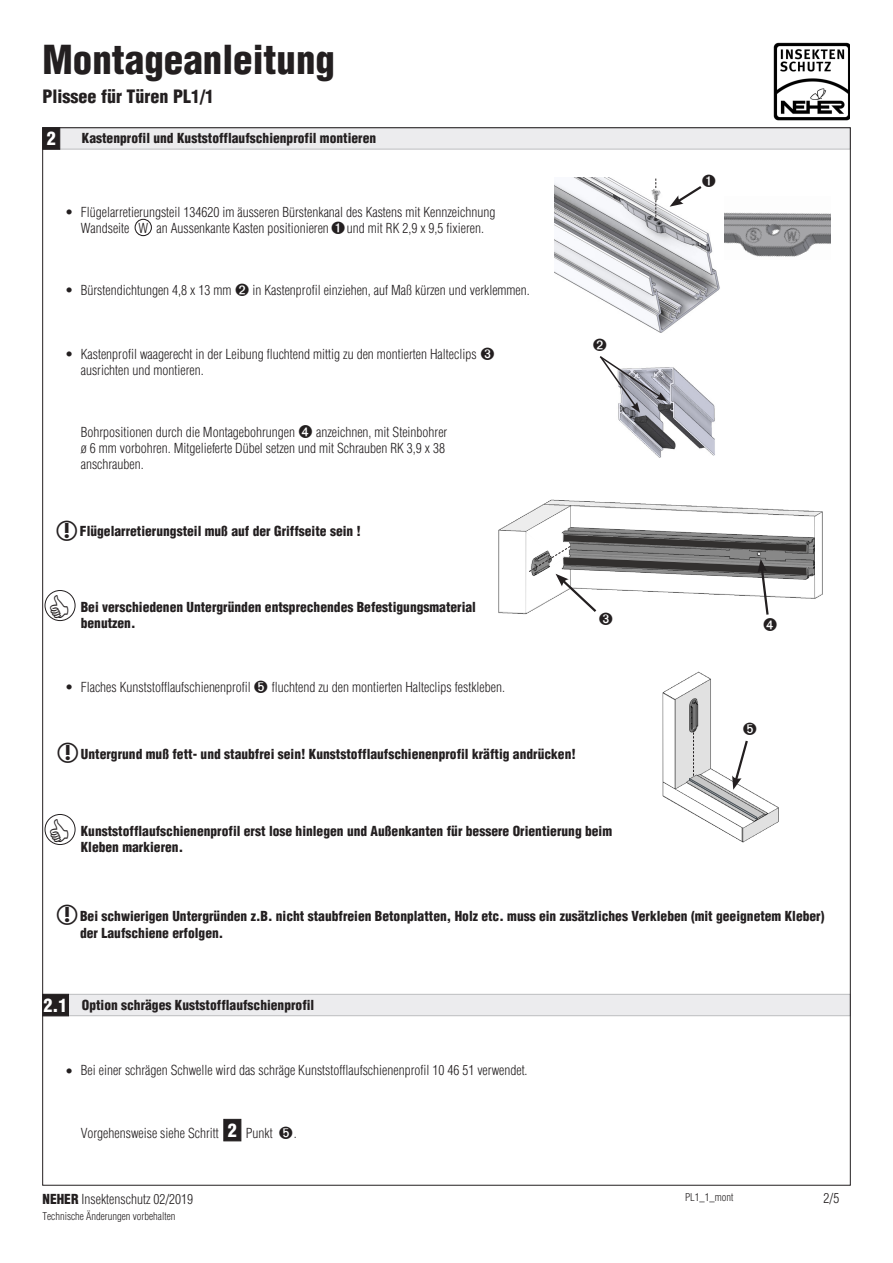
<style>
.page{position:relative;width:893px;height:1263px;background:#fff}
.page>*{position:absolute;margin:0;border:0;box-sizing:border-box;transform-origin:0 0}
.Überschriften{font:900 condensed 39px "Helvetica";color:#231f20}
.Überschriften-2{font:900 condensed 18px "Helvetica";color:#231f20}
.Überschriften-3{font:900 condensed 18px "Helvetica";color:#fff}
.Zubehör-Werkzeug{font:300 condensed 13.5px/16.2px "Helvetica";color:#231f20}
.Zubehör-Werkzeug-2{font:900 condensed 13.5px/16.2px "Helvetica";color:#231f20}
.Überschriften-4{font:900 condensed 13.5px "Helvetica";color:#231f20}
.Zubehör-Werkzeug-3{font:300 condensed 10.5px "Helvetica";color:#231f20}
.s1{font-weight:900}
</style>
<div class="page">
<img style="left:773px;top:43px;width:77px;height:78px">
<div style="left:43px;top:128px;width:807px;height:21px;background:#ececee"></div>
<div style="left:43px;top:128px;width:807px;height:21px;border:1px solid #bcbdc0"></div>
<div style="left:43px;top:128px;width:17px;height:21px;background:#231f20;border:1px solid #231f20"></div>
<div style="left:45px;top:590px;width:30px;height:31px;border:1px solid #231f20;border-radius:50%"></div>
<img style="left:662px;top:672px;width:117px;height:170px">
<img style="left:498px;top:499px;width:325px;height:114px">
<div style="left:45px;top:814px;width:30px;height:31px;border:1px solid #231f20;border-radius:50%"></div>
<div style="left:43px;top:994px;width:807px;height:22px;background:#ececee"></div>
<div style="left:43px;top:994px;width:807px;height:22px;border:1px solid #bcbdc0"></div>
<div style="left:43px;top:994px;width:26px;height:22px;background:#231f20"></div>
<div style="left:135px;top:219px;width:17px;height:17px;border:1px solid #231f20;border-radius:50%"></div>
<img style="left:618px;top:367px;width:97px;height:91px">
<img style="left:555px;top:177px;width:165px;height:156px">
<svg style="left:655px;top:179px;width:1px;height:41px"></svg>
<img style="left:650px;top:187px;width:13px;height:14px">
<img style="left:724px;top:212px;width:106px;height:45px">
<div style="left:224px;top:1119px;width:17px;height:22px;background:#231f20;border:1px solid #231f20"></div>
<svg style="left:50px;top:595px;width:19px;height:23px"></svg>
<svg style="left:663px;top:694px;width:94px;height:147px"></svg>
<svg style="left:499px;top:506px;width:322px;height:109px"></svg>
<svg style="left:50px;top:819px;width:19px;height:23px"></svg>
<svg style="left:599px;top:356px;width:68px;height:57px"></svg>
<svg style="left:670px;top:177px;width:45px;height:30px"></svg>
<p class="Überschriften" style="left:43px;top:36px;width:294px">Montageanleitung</p>
<p class="Überschriften-2" style="left:43px;top:85px;width:173px">Plissee für Türen PL1/1</p>
<p class="Überschriften-3" style="left:47px;top:128px;width:10px">2</p>
<p class="Überschriften-4" style="left:82px;top:130px;width:296px">Kastenprofil und Kuststofflaufschienprofil montieren</p>
<p class="Zubehör-Werkzeug" style="left:65px;top:203px;width:10px">•</p>
<p class="Zubehör-Werkzeug" style="left:81px;top:203px;width:416px">Flügelarretierungsteil 134620 im äusseren Bürstenkanal des Kastens mit Kennzeichnung<br>Wandseite</p>
<p class="Zubehör-Werkzeug" style="left:156px;top:220px;width:174px">an Aussenkante Kasten positionieren</p>
<p class="Zubehör-Werkzeug" style="left:347px;top:220px;width:139px">und mit RK 2,9 x 9,5 fixieren.</p>
<p class="Zubehör-Werkzeug" style="left:139px;top:220px;width:11px">W</p>
<p class="Zubehör-Werkzeug" style="left:65px;top:282px;width:10px">•</p>
<p class="Zubehör-Werkzeug" style="left:81px;top:282px;width:152px">Bürstendichtungen 4,8 x 13 mm</p>
<p class="Zubehör-Werkzeug" style="left:252px;top:282px;width:279px">in Kastenprofil einziehen, auf Maß kürzen und verklemmen.</p>
<p class="Zubehör-Werkzeug" style="left:65px;top:345px;width:10px">•</p>
<p class="Zubehör-Werkzeug" style="left:81px;top:345px;width:397px">Kastenprofil waagerecht in der Leibung fluchtend mittig zu den montierten Halteclips ausrichten und montieren.</p>
<p class="Zubehör-Werkzeug" style="left:81px;top:424px;width:368px;text-indent:235px">anzeichnen, mit Steinbohrer ø 6 mm vorbohren. Mitgelieferte Dübel setzen und mit Schrauben RK 3,9 x 38 anschrauben.</p>
<p class="Zubehör-Werkzeug" style="left:81px;top:424px;width:216px">Bohrpositionen durch die Montagebohrungen</p>
<p class="Zubehör-Werkzeug-2" style="left:80px;top:523px;width:283px">Flügelarretierungsteil muß auf der Griffseite sein !</p>
<p class="Zubehör-Werkzeug-2" style="left:81px;top:598px;width:397px">Bei verschiedenen Untergründen entsprechendes Befestigungsmaterial benutzen.</p>
<p class="Zubehör-Werkzeug" style="left:65px;top:679px;width:10px">•</p>
<p class="Zubehör-Werkzeug" style="left:81px;top:679px;width:172px">Flaches Kunststofflaufschienenprofil</p>
<p class="Zubehör-Werkzeug" style="left:272px;top:679px;width:235px">fluchtend zu den montierten Halteclips festkleben.</p>
<p class="Zubehör-Werkzeug-2" style="left:81px;top:745px;width:496px">Untergrund muß fett- und staubfrei sein! Kunststofflaufschienenprofil kräftig andrücken!</p>
<p class="Zubehör-Werkzeug-2" style="left:81px;top:822px;width:533px">Kunststofflaufschienenprofil erst lose hinlegen und Außenkanten für bessere Orientierung beim<br>Kleben markieren.</p>
<p class="Zubehör-Werkzeug-2" style="left:80px;top:908px;width:746px">Bei schwierigen Untergründen z.B. nicht staubfreien Betonplatten, Holz etc. muss ein zusätzliches Verkleben (mit geeignetem Kleber) der Laufschiene erfolgen.</p>
<p class="Überschriften-3" style="left:44px;top:994px;width:25px">2.1</p>
<p class="Überschriften-4" style="left:82px;top:997px;width:234px">Option schräges Kuststofflaufschienprofil</p>
<p class="Zubehör-Werkzeug" style="left:65px;top:1063px;width:10px">•</p>
<p class="Zubehör-Werkzeug" style="left:81px;top:1062px;width:448px">Bei einer schrägen Schwelle wird das schräge Kunststofflaufschienenprofil 10 46 51 verwendet.</p>
<p class="Überschriften-3" style="left:228px;top:1119px;width:10px">2</p>
<p class="Zubehör-Werkzeug" style="left:81px;top:1124px;width:139px">Vorgehensweise siehe Schritt</p>
<p class="Zubehör-Werkzeug" style="left:246px;top:1124px;width:28px">Punkt</p>
<p class="Zubehör-Werkzeug" style="left:294px;top:1124px;width:4px">.</p>
<p class="Zubehör-Werkzeug" style="left:43px;top:1191px;width:152px"><span class="s1">NEHER</span> Insektenschutz 02/2019</p>
<p class="Zubehör-Werkzeug-3" style="left:43px;top:1210px;width:134px">Technische Änderungen vorbehalten</p>
<p class="Zubehör-Werkzeug-3" style="left:685px;top:1190px;width:50px">PL1_1_mont</p>
<p class="Zubehör-Werkzeug" style="left:824px;top:1190px;width:17px">2/5</p>
</div>
